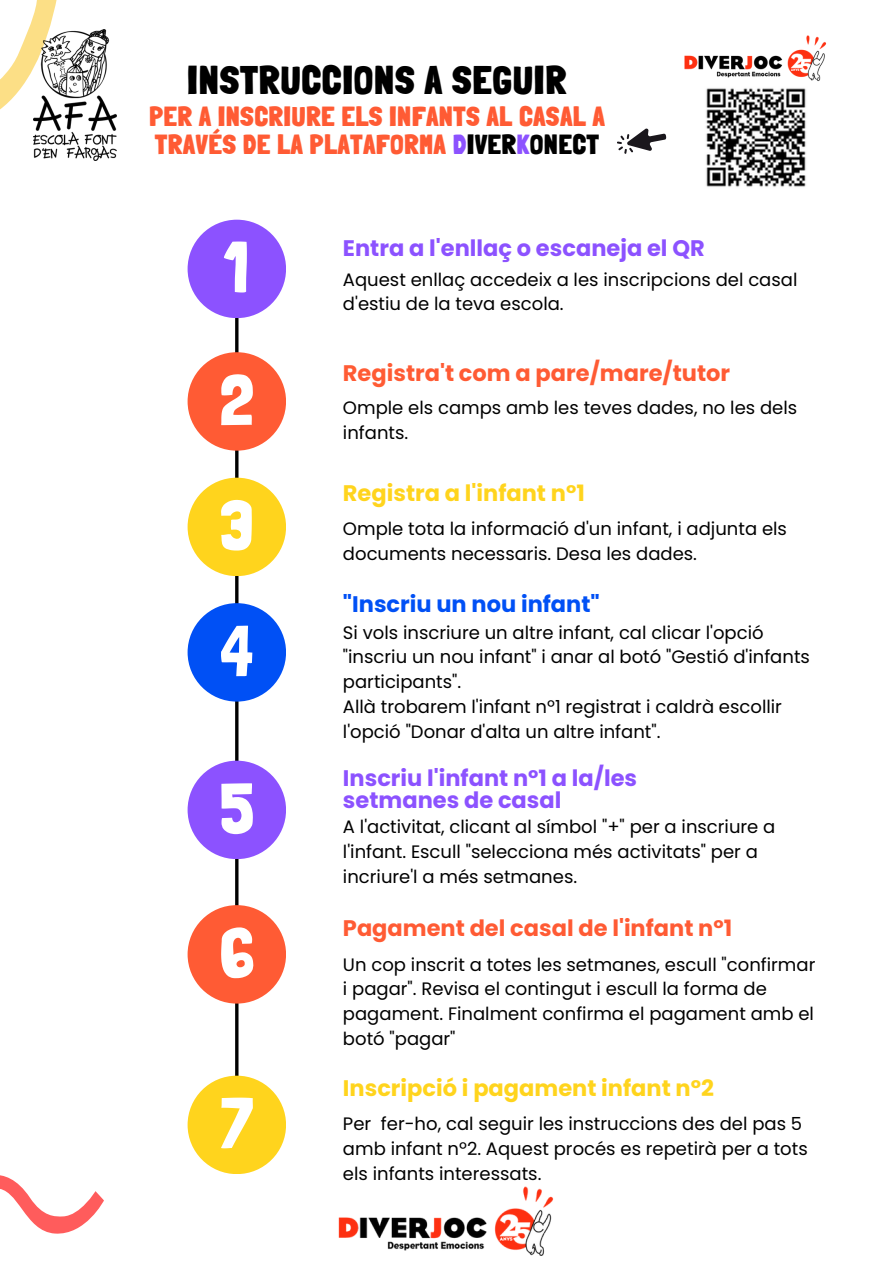
<style>
.page{position:relative;width:894px;height:1264px;background:#fff}
.page>*{position:absolute;margin:0;border:0;box-sizing:border-box;transform-origin:0 0}
.t1{font:71.4px "Londrina Solid";color:#fff}
.t2{font:900 39px "Londrina Solid";letter-spacing:.035em;color:#000}
.t3{font:900 27px/28.2px "Londrina Solid";letter-spacing:.035em;color:#ff5b34}
.t4{font:700 22.5px/22.5px "Poppins";color:#8c52ff}
.t5{font:700 22.5px "Poppins";color:#ff5b34}
.t6{font:700 22.5px "Poppins";color:#ffd41d}
.t7{font:700 22.5px "Poppins";color:#0050f5}
.t8{font:18px/24.8px "Poppins";color:#000}
.s1{color:#8c52ff}
.s2{color:#000}
</style>
<div class="page">
<svg style="left:0;top:1175px;width:104px;height:59px"></svg>
<svg style="left:0;top:0;width:57px;height:110px"></svg>
<hr style="left:235px;top:240px;width:3px;height:884px;background:#000">
<div style="left:187px;top:220px;width:99px;height:98px;background:#8c52ff;border-radius:50%"></div>
<div style="left:187px;top:603px;width:99px;height:98px;background:#0050f5;border-radius:50%"></div>
<div style="left:187px;top:352px;width:99px;height:98px;background:#ff5b34;border-radius:50%"></div>
<div style="left:187px;top:760px;width:99px;height:99px;background:#8c52ff;border-radius:50%"></div>
<div style="left:187px;top:477px;width:99px;height:99px;background:#ffd41d;border-radius:50%"></div>
<div style="left:187px;top:905px;width:99px;height:98px;background:#ff5b34;border-radius:50%"></div>
<div style="left:187px;top:1075px;width:99px;height:99px;background:#ffd41d;border-radius:50%"></div>
<svg style="left:617px;top:128px;width:50px;height:26px"></svg>
<img style="left:338px;top:1186px;width:216px;height:70px">
<img style="left:706px;top:88px;width:100px;height:99px">
<img style="left:684px;top:35px;width:143px;height:46px">
<img style="left:33px;top:30px;width:84px;height:130px">
<h2 class="t2" style="left:188px;top:57px;width:380px">INSTRUCCIONS A SEGUIR</h2>
<h3 class="t3" style="left:149px;top:102px;width:456px">PER A INSCRIURE ELS INFANTS AL CASAL A<br>TRAVÉS DE LA PLATAFORMA <span class="s1">D</span><span class="s2">IVER</span><span class="s1">K</span><span class="s2">ONECT</span></h3>
<h1 class="t1" style="left:224px;top:225px;width:28px">1</h1>
<h1 class="t1" style="left:219px;top:357px;width:37px">2</h1>
<h1 class="t1" style="left:219px;top:483px;width:37px">3</h1>
<h1 class="t1" style="left:220px;top:608px;width:35px">4</h1>
<h1 class="t1" style="left:219px;top:766px;width:37px">5</h1>
<h1 class="t1" style="left:219px;top:910px;width:37px">6</h1>
<h1 class="t1" style="left:220px;top:1080px;width:35px">7</h1>
<p class="t4" style="left:343px;top:237px;width:363px">Entra a l'enllaç o escaneja el QR</p>
<p class="t8" style="left:343px;top:267px;width:456px">Aquest enllaç accedeix a les inscripcions del casal d'estiu de la teva escola.</p>
<p class="t5" style="left:343px;top:357px;width:388px">Registra't com a pare/mare/tutor</p>
<p class="t8" style="left:343px;top:395px;width:455px">Omple els camps amb les teves dades, no les dels infants.</p>
<p class="t6" style="left:343px;top:477px;width:243px">Registra a l'infant nº1</p>
<p class="t8" style="left:343px;top:516px;width:445px">Omple tota la informació d'un infant, i adjunta els documents necessaris. Desa les dades.</p>
<p class="t7" style="left:343px;top:588px;width:258px">"Inscriu un nou infant"</p>
<p class="t8" style="left:343px;top:620px;width:468px">Si vols inscriure un altre infant, cal clicar l'opció "inscriu un nou infant" i anar al botó "Gestió d'infants participants".<br>Allà trobarem l'infant nº1 registrat i caldrà escollir l'opció "Donar d'alta un altre infant".</p>
<p class="t4" style="left:343px;top:766px;width:295px">Inscriu l'infant nº1 a la/les setmanes de casal</p>
<p class="t8" style="left:343px;top:814px;width:434px">A l'activitat, clicant al símbol "+" per a inscriure a l'infant. Escull "selecciona més activitats" per a incriure'l a més setmanes.</p>
<p class="t5" style="left:343px;top:912px;width:391px">Pagament del casal de l'infant nº1</p>
<p class="t8" style="left:343px;top:951px;width:474px">Un cop inscrit a totes les setmanes, escull "confirmar i pagar". Revisa el contingut i escull la forma de pagament. Finalment confirma el pagament amb el botó "pagar"</p>
<p class="t6" style="left:343px;top:1072px;width:372px">Inscripció i pagament infant nº2</p>
<p class="t8" style="left:343px;top:1111px;width:466px">Per fer-ho, cal seguir les instruccions des del pas 5 amb infant nº2. Aquest procés es repetirà per a tots els infants interessats.</p>
</div>
